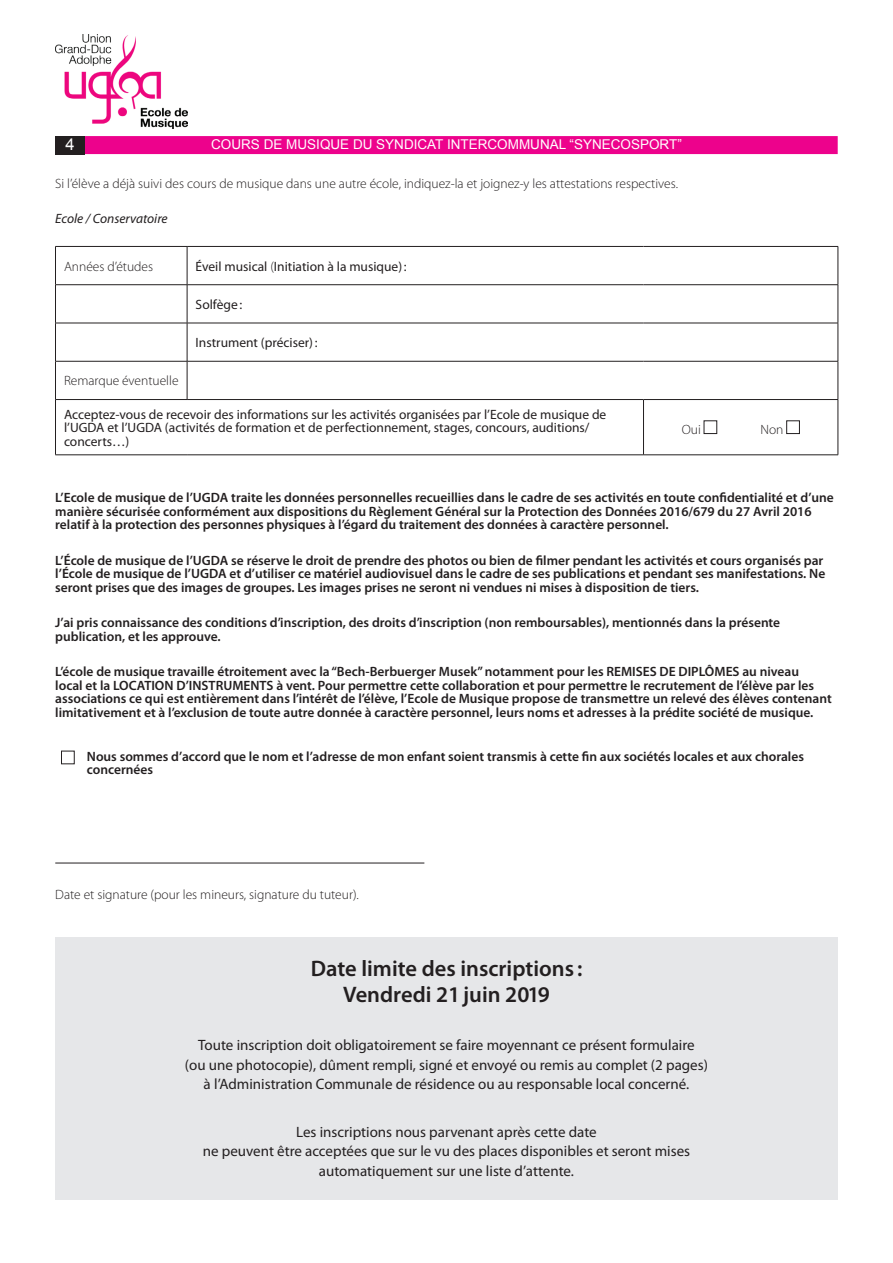
<style>
.page{position:relative;width:893px;height:1263px;background:#fff}
.page>*{position:absolute;margin:0;border:0;box-sizing:border-box;transform-origin:0 0}
.t1{font:600 22.5px/26.7px "Myriad Pro";color:#231f20;text-align:center}
.t2{font:16.5px "Arial";color:#fff}
.t3{font:15px/19.5px "Myriad Pro";color:#231f20;text-align:center}
.t4{font:600 13.5px/13.5px "Myriad Pro";color:#231f20}
.t5{font:13.5px/13.5px "Myriad Pro";color:#231f20}
.t6{font:300 13.5px "Myriad Pro";color:#231f20}
.t7{font:13.5px "Arial";color:#fff}
.t8{font:italic 13.5px "Myriad Pro";color:#231f20}
.s1{font-weight:300}
</style>
<div class="page">
<div style="left:84px;top:136px;width:754px;height:18px;background:#ed028c"></div>
<div style="left:55px;top:136px;width:30px;height:18px;background:#231f20"></div>
<img style="left:55px;top:34px;width:133px;height:95px">
<hr style="left:55px;top:246px;width:132px;height:1px;background:#231f20">
<hr style="left:55px;top:247px;width:1px;height:37px;background:#231f20">
<hr style="left:187px;top:246px;width:456px;height:1px;background:#231f20">
<hr style="left:187px;top:247px;width:1px;height:37px;background:#231f20">
<hr style="left:643px;top:246px;width:195px;height:1px;background:#231f20">
<hr style="left:838px;top:247px;width:1px;height:37px;background:#231f20">
<hr style="left:55px;top:284px;width:132px;height:1px;background:#231f20">
<hr style="left:55px;top:285px;width:1px;height:38px;background:#231f20">
<hr style="left:187px;top:284px;width:456px;height:1px;background:#231f20">
<hr style="left:187px;top:285px;width:1px;height:38px;background:#231f20">
<hr style="left:643px;top:284px;width:195px;height:1px;background:#231f20">
<hr style="left:838px;top:285px;width:1px;height:38px;background:#231f20">
<hr style="left:55px;top:323px;width:132px;height:1px;background:#231f20">
<hr style="left:55px;top:323px;width:1px;height:38px;background:#231f20">
<hr style="left:187px;top:323px;width:456px;height:1px;background:#231f20">
<hr style="left:187px;top:323px;width:1px;height:38px;background:#231f20">
<hr style="left:643px;top:323px;width:195px;height:1px;background:#231f20">
<hr style="left:838px;top:323px;width:1px;height:38px;background:#231f20">
<hr style="left:55px;top:361px;width:132px;height:1px;background:#231f20">
<hr style="left:55px;top:361px;width:1px;height:38px;background:#231f20">
<hr style="left:187px;top:361px;width:456px;height:1px;background:#231f20">
<hr style="left:187px;top:361px;width:1px;height:38px;background:#231f20">
<hr style="left:643px;top:361px;width:195px;height:1px;background:#231f20">
<hr style="left:838px;top:361px;width:1px;height:38px;background:#231f20">
<hr style="left:55px;top:399px;width:132px;height:1px;background:#231f20">
<hr style="left:55px;top:400px;width:1px;height:55px;background:#231f20">
<hr style="left:187px;top:399px;width:456px;height:1px;background:#231f20">
<hr style="left:643px;top:399px;width:195px;height:1px;background:#231f20">
<hr style="left:643px;top:400px;width:1px;height:55px;background:#231f20">
<hr style="left:838px;top:400px;width:1px;height:55px;background:#231f20">
<hr style="left:55px;top:455px;width:132px;height:1px;background:#231f20">
<hr style="left:187px;top:455px;width:456px;height:1px;background:#231f20">
<hr style="left:643px;top:455px;width:195px;height:1px;background:#231f20">
<div style="left:704px;top:421px;width:13px;height:13px;border:1px solid #231f20"></div>
<div style="left:786px;top:421px;width:14px;height:13px;border:1px solid #231f20"></div>
<div style="left:61px;top:751px;width:13px;height:13px;border:1px solid #231f20"></div>
<hr style="left:55px;top:863px;width:369px;height:1px;background:#231f20">
<div style="left:55px;top:937px;width:783px;height:262px;background:#e6e7e9"></div>
<p class="t2" style="left:66px;top:134px;width:11px">4</p>
<p class="t7" style="left:211px;top:135px;width:472px">COURS DE MUSIQUE DU SYNDICAT INTERCOMMUNAL “SYNECOSPORT”</p>
<p class="t6" style="left:55px;top:176px;width:624px">Si l’élève a déjà suivi des cours de musique dans une autre école, indiquez-la et joignez-y les attestations respectives.</p>
<p class="t8" style="left:55px;top:210px;width:114px">Ecole / Conservatoire</p>
<p class="t6" style="left:64px;top:259px;width:91px">Années d’études</p>
<p class="t5" style="left:196px;top:259px;width:213px">Éveil musical <span class="s1">(</span>Initiation à la musique):</p>
<p class="t5" style="left:196px;top:297px;width:48px">Solfège:</p>
<p class="t5" style="left:196px;top:336px;width:123px">Instrument (préciser):</p>
<p class="t6" style="left:64px;top:374px;width:116px">Remarque éventuelle</p>
<p class="t5" style="left:64px;top:407px;width:544px">Acceptez-vous de recevoir des informations sur les activités organisées par l’Ecole de musique de l’UGDA et l’UGDA (activités de formation et de perfectionnement, stages, concours, auditions/ concerts…)</p>
<p class="t6" style="left:682px;top:422px;width:21px">Oui</p>
<p class="t6" style="left:760px;top:422px;width:25px">Non</p>
<p class="t4" style="left:55px;top:491px;width:780px">L’Ecole de musique de l’UGDA traite les données personnelles recueillies dans le cadre de ses activités en toute confidentialité et d’une manière sécurisée conformément aux dispositions du Règlement Général sur la Protection des Données 2016/679 du 27 Avril 2016 relatif à la protection des personnes physiques à l’égard du traitement des données à caractère personnel.</p>
<p class="t4" style="left:55px;top:553px;width:771px">L’École de musique de l’UGDA se réserve le droit de prendre des photos ou bien de filmer pendant les activités et cours organisés par l’École de musique de l’UGDA et d’utiliser ce matériel audiovisuel dans le cadre de ses publications et pendant ses manifestations. Ne seront prises que des images de groupes. Les images prises ne seront ni vendues ni mises à disposition de tiers.</p>
<p class="t4" style="left:55px;top:616px;width:726px">J’ai pris connaissance des conditions d’inscription, des droits d’inscription (non remboursables), mentionnés dans la présente publication, et les approuve.</p>
<p class="t4" style="left:55px;top:665px;width:778px">L’école de musique travaille étroitement avec la “Bech-Berbuerger Musek” notamment pour les REMISES DE DIPLÔMES au niveau<br>local et la LOCATION D’INSTRUMENTS à vent. Pour permettre cette collaboration et pour permettre le recrutement de l’élève par les associations ce qui est entièrement dans l’intérêt de l’élève, l’Ecole de Musique propose de transmettre un relevé des élèves contenant limitativement et à l’exclusion de toute autre donnée à caractère personnel, leurs noms et adresses à la prédite société de musique.</p>
<p class="t4" style="left:87px;top:749px;width:719px">Nous sommes d’accord que le nom et l’adresse de mon enfant soient transmis à cette fin aux sociétés locales et aux chorales concernées</p>
<p class="t6" style="left:55px;top:887px;width:305px">Date et signature (pour les mineurs, signature du tuteur).</p>
<h1 class="t1" style="left:311px;top:954px;width:273px">Date limite des inscriptions :<br>Vendredi 21 juin 2019</h1>
<p class="t3" style="left:185px;top:1035px;width:524px">Toute inscription doit obligatoirement se faire moyennant ce présent formulaire<br>(ou une photocopie), dûment rempli, signé et envoyé ou remis au complet (2 pages) à l’Administration Communale de résidence ou au responsable local concerné.</p>
<p class="t3" style="left:203px;top:1121px;width:489px">Les inscriptions nous parvenant après cette date<br>ne peuvent être acceptées que sur le vu des places disponibles et seront mises automatiquement sur une liste d’attente.</p>
</div>
